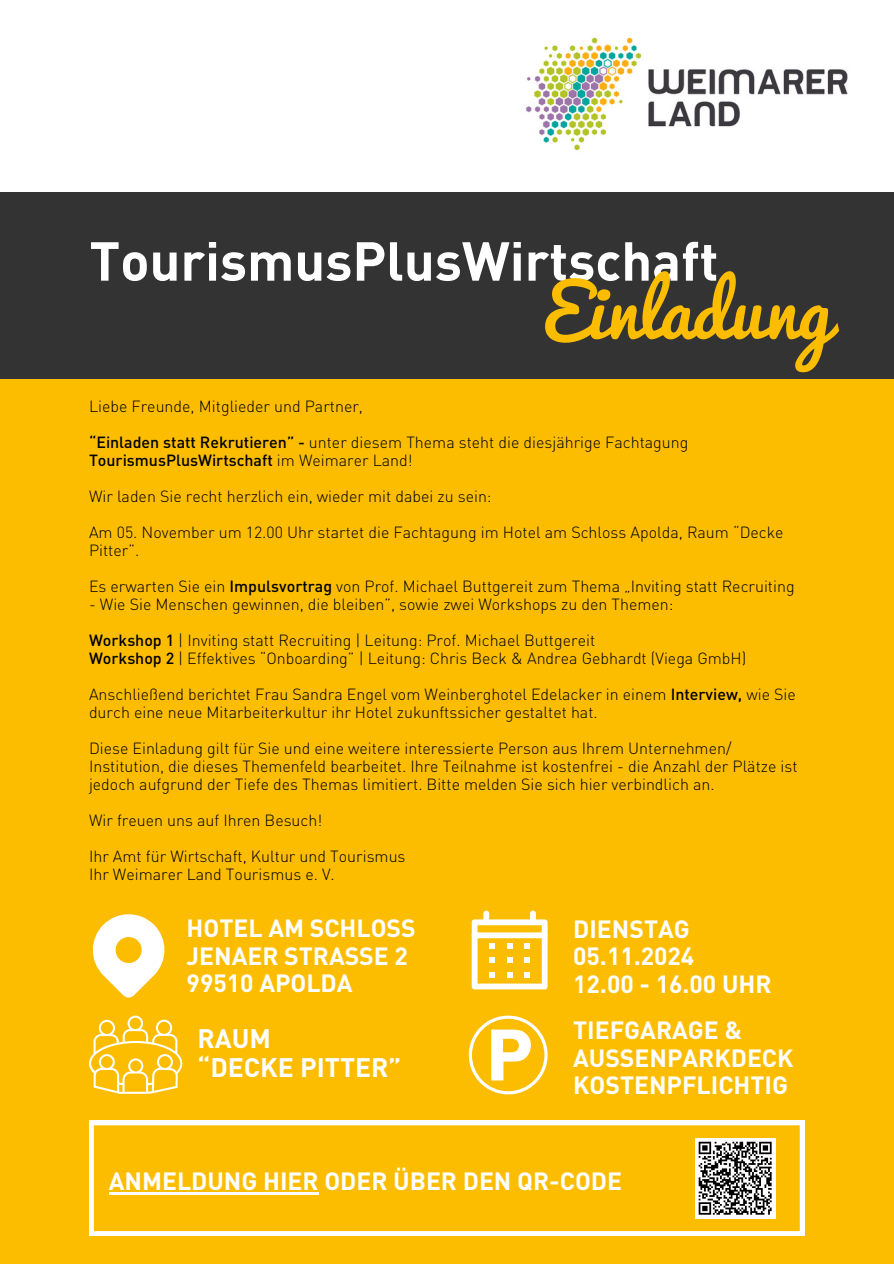
<style>
.page{position:relative;width:894px;height:1264px;background:#fff}
.page>*{position:absolute;margin:0;border:0;box-sizing:border-box;transform-origin:0 0}
.t1{font:72.6px "Pacifico";color:#fcbd00}
.t2{font:700 54px "DIN Pro";color:#fff}
.t3{font:700 26.55px/29.2px "DIN Pro";color:#fff}
.t4{font:700 24.6px/27.2px "DIN Pro";color:#fff}
.t5{font:300 16.05px/18px "DIN Pro";color:#000}
.s1{font-weight:500}
</style>
<div class="page">
<div style="left:0;top:375px;width:893px;height:888px;background:#fcbd00"></div>
<img style="left:526px;top:37px;width:322px;height:114px">
<div style="left:0;top:192px;width:893px;height:186px;background:#333"></div>
<svg style="left:471px;top:910px;width:76px;height:79px"></svg>
<svg style="left:93px;top:914px;width:72px;height:83px"></svg>
<svg style="left:89px;top:1015px;width:93px;height:78px"></svg>
<svg style="left:468px;top:1015px;width:79px;height:79px"></svg>
<svg style="left:89px;top:1120px;width:715px;height:115px"></svg>
<hr style="left:109px;top:1192px;width:209px;height:2px;background:#fff">
<p class="t2" style="left:89px;top:226px;width:630px">TourismusPlusWirtschaft</p>
<p class="t1" style="left:542px;top:272px;width:289px">Einladung</p>
<h1 class="t5" style="left:89px;top:396px;width:275px">Liebe Freunde, Mitglieder und Partner,</h1>
<p class="t5" style="left:89px;top:432px;width:600px"><span class="s1">“Einladen statt Rekrutieren” -</span> unter diesem Thema steht die diesjährige Fachtagung<br><span class="s1">TourismusPlusWirtschaft</span> im Weimarer Land!</p>
<p class="t5" style="left:89px;top:486px;width:404px">Wir laden Sie recht herzlich ein, wieder mit dabei zu sein:</p>
<p class="t5" style="left:89px;top:522px;width:696px">Am 05. November um 12.00 Uhr startet die Fachtagung im Hotel am Schloss Apolda, Raum “Decke<br>Pitter”.</p>
<p class="t5" style="left:89px;top:576px;width:707px">Es erwarten Sie ein <span class="s1">Impulsvortrag</span> von Prof. Michael Buttgereit zum Thema „Inviting statt Recruiting</p>
<p class="t5" style="left:89px;top:594px;width:586px">- Wie Sie Menschen gewinnen, die bleiben”, sowie zwei Workshops zu den Themen:</p>
<p class="t5" style="left:89px;top:630px;width:507px"><span class="s1">Workshop 1</span> | Inviting statt Recruiting | Leitung: Prof. Michael Buttgereit</p>
<p class="t5" style="left:89px;top:648px;width:658px"><span class="s1">Workshop 2</span> | Effektives “Onboarding” | Leitung: Chris Beck &amp; Andrea Gebhardt (Viega GmbH)</p>
<p class="t5" style="left:89px;top:684px;width:708px">Anschließend berichtet Frau Sandra Engel vom Weinberghotel Edelacker in einem <span class="s1">Interview,</span> wie Sie durch eine neue Mitarbeiterkultur ihr Hotel zukunftssicher gestaltet hat.</p>
<p class="t5" style="left:89px;top:738px;width:710px">Diese Einladung gilt für Sie und eine weitere interessierte Person aus Ihrem Unternehmen/<br>Institution, die dieses Themenfeld bearbeitet. Ihre Teilnahme ist kostenfrei - die Anzahl der Plätze ist jedoch aufgrund der Tiefe des Themas limitiert. Bitte melden Sie sich hier verbindlich an.</p>
<p class="t5" style="left:89px;top:810px;width:235px">Wir freuen uns auf Ihren Besuch!</p>
<p class="t5" style="left:89px;top:846px;width:318px">Ihr Amt für Wirtschaft, Kultur und Tourismus</p>
<p class="t5" style="left:89px;top:864px;width:247px">Ihr Weimarer Land Tourismus e. V.</p>
<h3 class="t4" style="left:186px;top:913px;width:230px">HOTEL AM SCHLOSS<br>JENAER STRASSE 2<br>99510 APOLDA</h3>
<h2 class="t3" style="left:197px;top:1022px;width:205px">RAUM<br>“DECKE PITTER”</h2>
<p class="t4" style="left:573px;top:914px;width:200px">DIENSTAG<br>05.11.2024<br>12.00 - 16.00 UHR</p>
<h3 class="t4" style="left:573px;top:1015px;width:222px">TIEFGARAGE &amp;<br>AUSSENPARKDECK<br>KOSTENPFLICHTIG</h3>
<h3 class="t4" style="left:109px;top:1166px;width:514px">ANMELDUNG HIER ODER ÜBER DEN QR-CODE</h3>
</div>
